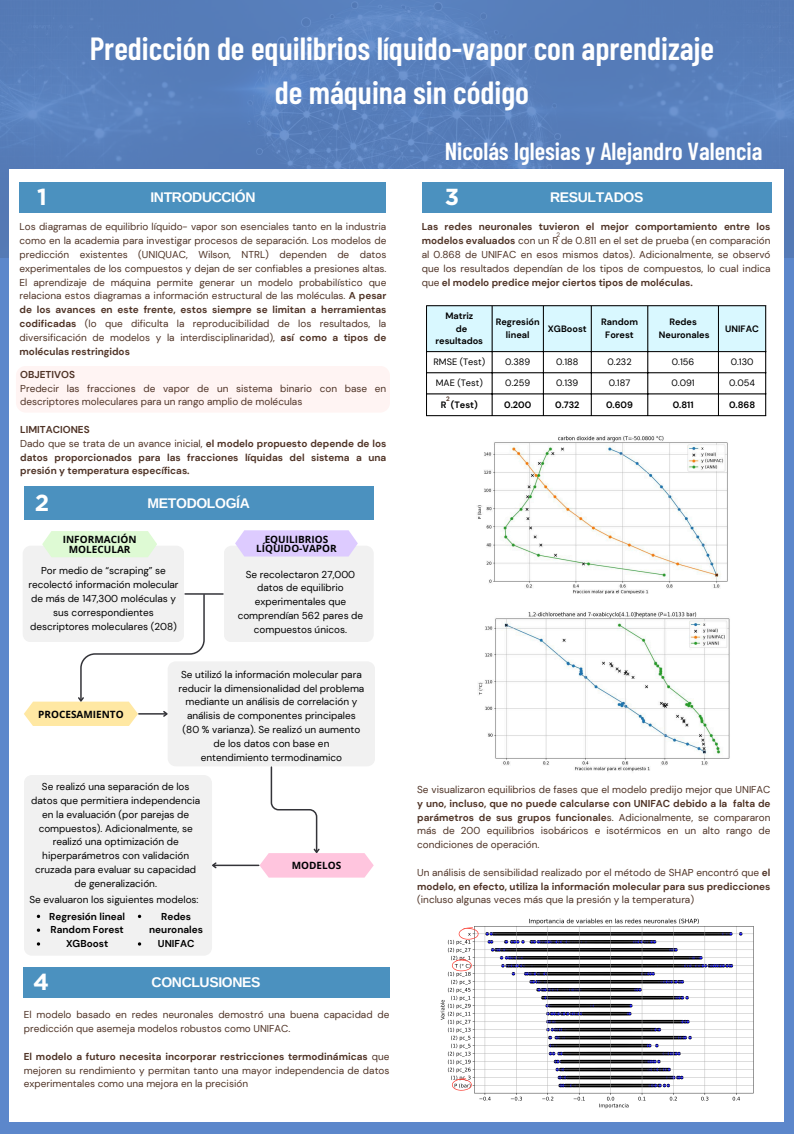
<style>
.page{position:relative;width:794px;height:1134px;background:#5c87cb}
.page>*{position:absolute;margin:0;border:0;box-sizing:border-box;transform-origin:0 0}
.t1{font:600 32px/44.7px "Barlow Condensed";color:#fff;text-align:center}
.t2{font:600 24.56px "Barlow Condensed";color:#fff}
.t3{font:700 23.16px "Gotham";color:#fff}
.t4{font:700 14px "Arimo";letter-spacing:-.025em;color:#fff}
.t5{font:10px/13.8px "DM Sans";color:#4f3326;text-align:justify}
.t6{font:10px/13.8px "DM Sans";color:#000;text-align:center}
.t7{font:700 10px/13.8px "DM Sans";color:#4f3326;text-align:justify}
.t8{font:700 10px/9.6px "Open Sans";color:#010204;text-align:center}
.t9{font:700 10px/13.8px "DM Sans";color:#000;text-align:center}
.t10{font:700 9.2px/12.6px "DM Sans";color:#000;text-align:center}
.t11{font:9.2px "DM Sans";color:#000}
.t12{font:6.4px "DM Sans";color:#4f3326}
.t13{font:700 6.4px "DM Sans";color:#4f3326}
.s1{font-weight:700}
.s2{font-weight:400}
</style>
<div class="page">
<img style="left:0;top:0;width:794px;height:257px">
<div style="left:10px;top:170px;width:774px;height:951px;background:#fff"></div>
<div style="left:20px;top:182px;width:366px;height:30px;background:#4b91bf"></div>
<div style="left:24px;top:487px;width:350px;height:33px;background:#4b91bf"></div>
<div style="left:16px;top:366px;width:374px;height:46px;background:#fff4f3"></div>
<div style="left:422px;top:182px;width:349px;height:30px;background:#4b91bf"></div>
<img style="left:478px;top:612px;width:252px;height:160px">
<img style="left:477px;top:436px;width:251px;height:158px">
<div style="left:23px;top:967px;width:366px;height:31px;background:#4b91bf"></div>
<img style="left:440px;top:918px;width:314px;height:191px">
<svg style="left:23px;top:530px;width:352px;height:425px"></svg>
<div style="left:427px;top:306px;width:338px;height:45px;background:#d9f8ff"></div>
<hr style="left:426px;top:306px;width:1px;height:109px;background:#000">
<hr style="left:492px;top:306px;width:1px;height:109px;background:#000">
<hr style="left:543px;top:306px;width:1px;height:109px;background:#000">
<hr style="left:591px;top:306px;width:1px;height:109px;background:#000">
<hr style="left:647px;top:306px;width:1px;height:109px;background:#000">
<hr style="left:718px;top:306px;width:1px;height:109px;background:#000">
<hr style="left:765px;top:306px;width:1px;height:109px;background:#000">
<hr style="left:426px;top:305px;width:340px;height:1px;background:#000">
<hr style="left:426px;top:351px;width:340px;height:1px;background:#000">
<hr style="left:426px;top:372px;width:340px;height:1px;background:#000">
<hr style="left:426px;top:394px;width:340px;height:1px;background:#000">
<hr style="left:426px;top:415px;width:340px;height:1px;background:#000">
<svg style="left:458px;top:927px;width:21px;height:13px"></svg>
<svg style="left:452px;top:959px;width:20px;height:12px"></svg>
<svg style="left:452px;top:1078px;width:20px;height:13px"></svg>
<h3 class="t1" style="left:90px;top:25px;width:626px">Predicción de equilibrios líquido-vapor con aprendizaje de máquina sin código</h3>
<p class="t2" style="left:445px;top:135px;width:319px">Nicolás Iglesias y Alejandro Valencia</p>
<p class="t3" style="left:37px;top:183px;width:11px">1</p>
<p class="t4" style="left:150px;top:189px;width:107px">INTRODUCCIÓN</p>
<h2 class="t5" style="left:20px;top:220px;width:368px">Los diagramas de equilibrio líquido- vapor son esenciales tanto en la industria como en la academia para investigar procesos de separación. Los modelos de predicción existentes (UNIQUAC, Wilson, NTRL) dependen de datos experimentales de los compuestos y dejan de ser confiables a presiones altas.<br>El aprendizaje de máquina permite generar un modelo probabilístico que relaciona estos diagramas a información estructural de las moléculas. <span class="s1">A pesar de los avances en este frente, estos siempre se limitan a herramientas codificadas</span> (lo que dificulta la reproducibilidad de los resultados, la diversificación de modelos y la interdisciplinaridad), <span class="s1">así como a tipos de moléculas restringidos</span></h2>
<p class="t7" style="left:20px;top:368px;width:56px">OBJETIVOS</p>
<p class="t5" style="left:20px;top:381px;width:368px">Predecir las fracciones de vapor de un sistema binario con base en descriptores moleculares para un rango amplio de moléculas</p>
<p class="t7" style="left:20px;top:423px;width:71px">LIMITACIONES</p>
<p class="t7" style="left:20px;top:437px;width:368px"><span class="s2">Dado que se trata de un avance inicial,</span> el modelo propuesto depende de los datos proporcionados para las fracciones líquidas del sistema a una presión y temperatura específicas.</p>
<p class="t3" style="left:35px;top:489px;width:16px">2</p>
<h1 class="t4" style="left:148px;top:495px;width:104px">METODOLOGÍA</h1>
<p class="t8" style="left:63px;top:535px;width:75px">INFORMACIÓN<br>MOLECULAR</p>
<p class="t8" style="left:256px;top:534px;width:82px">EQUILIBRIOS<br>LÍQUIDO-VAPOR</p>
<p class="t6" style="left:28px;top:564px;width:152px">Por medio de “scraping” se recolectó información molecular de más de 147,300 moléculas y sus correspondientes descriptores moleculares (208)</p>
<h3 class="t6" style="left:238px;top:567px;width:127px">Se recolectaron 27,000 datos de equilibrio experimentales que comprendían 562 pares de compuestos únicos.</h3>
<p class="t6" style="left:178px;top:667px;width:187px">Se utilizó la información molecular para reducir la dimensionalidad del problema mediante un análisis de correlación y análisis de componentes principales (80 % varianza). Se realizó un aumento de los datos con base en entendimiento termodinamico</p>
<h4 class="t6" style="left:31px;top:780px;width:170px">Se realizó una separación de los datos que permitiera independencia en la evaluación (por parejas de compuestos). Adicionalmente, se realizó una optimización de hiperparámetros con validación cruzada para evaluar su capacidad de generalización.</h4>
<p class="t8" style="left:38px;top:709px;width:87px">PROCESAMIENTO</p>
<h4 class="t8" style="left:292px;top:861px;width:51px">MODELOS</h4>
<p class="t6" style="left:29px;top:893px;width:171px">Se evaluaron los siguientes modelos:</p>
<p class="t9" style="left:49px;top:909px;width:77px">Regresión lineal</p>
<p class="t9" style="left:50px;top:923px;width:75px">Random Forest</p>
<h3 class="t9" style="left:66px;top:937px;width:44px">XGBoost</h3>
<p class="t9" style="left:149px;top:909px;width:55px">Redes neuronales</p>
<p class="t9" style="left:158px;top:937px;width:38px">UNIFAC</p>
<p class="t3" style="left:33px;top:968px;width:17px">4</p>
<p class="t4" style="left:152px;top:975px;width:110px">CONCLUSIONES</p>
<p class="t5" style="left:24px;top:1008px;width:367px">El modelo basado en redes neuronales demostró una buena capacidad de predicción que asemeja modelos robustos como UNIFAC.</p>
<p class="t5" style="left:24px;top:1050px;width:367px"><span class="s1">El modelo a futuro necesita incorporar restricciones termodinámicas</span> que mejoren su rendimiento y permitan tanto una mayor independencia de datos experimentales como una mejora en la precisión</p>
<p class="t3" style="left:445px;top:183px;width:16px">3</p>
<h4 class="t4" style="left:550px;top:189px;width:95px">RESULTADOS</h4>
<p class="t5" style="left:422px;top:220px;width:350px"><span class="s1">Las redes neuronales tuvieron el mejor comportamiento entre los modelos evaluados</span> con un R de 0.811 en el set de prueba (en comparación al 0.868 de UNIFAC en esos mismos datos). Adicionalmente, se observó que los resultados dependían de los tipos de compuestos, lo cual indica que <span class="s1">el modelo predice mejor ciertos tipos de moléculas.</span></p>
<p class="t12" style="left:556px;top:231px;width:5px">2</p>
<p class="t10" style="left:445px;top:310px;width:29px">Matriz</p>
<p class="t10" style="left:435px;top:322px;width:49px">de resultados</p>
<p class="t10" style="left:496px;top:316px;width:46px">Regresión lineal</p>
<p class="t10" style="left:548px;top:322px;width:40px">XGBoost</p>
<p class="t10" style="left:601px;top:316px;width:38px">Random<br>Forest</p>
<p class="t10" style="left:669px;top:316px;width:29px">Redes</p>
<p class="t10" style="left:659px;top:329px;width:52px">Neuronales</p>
<p class="t10" style="left:725px;top:322px;width:35px">UNIFAC</p>
<p class="t11" style="left:433px;top:356px;width:53px">RMSE (Test)</p>
<p class="t11" style="left:505px;top:356px;width:26px">0.389</p>
<p class="t11" style="left:556px;top:356px;width:24px">0.188</p>
<p class="t11" style="left:607px;top:356px;width:26px">0.232</p>
<p class="t11" style="left:672px;top:356px;width:24px">0.156</p>
<p class="t11" style="left:731px;top:356px;width:24px">0.130</p>
<p class="t11" style="left:436px;top:377px;width:48px">MAE (Test)</p>
<p class="t11" style="left:505px;top:377px;width:26px">0.259</p>
<p class="t11" style="left:556px;top:377px;width:24px">0.139</p>
<p class="t11" style="left:609px;top:377px;width:23px">0.187</p>
<p class="t11" style="left:671px;top:377px;width:25px">0.091</p>
<p class="t11" style="left:729px;top:377px;width:27px">0.054</p>
<p class="t10" style="left:441px;top:398px;width:39px">R (Test)</p>
<p class="t10" style="left:504px;top:398px;width:29px">0.200</p>
<p class="t10" style="left:555px;top:398px;width:26px">0.732</p>
<p class="t10" style="left:606px;top:398px;width:28px">0.609</p>
<p class="t10" style="left:673px;top:398px;width:22px">0.811</p>
<p class="t10" style="left:729px;top:398px;width:28px">0.868</p>
<p class="t13" style="left:446px;top:395px;width:5px">2</p>
<h4 class="t5" style="left:417px;top:783px;width:355px">Se visualizaron equilibrios de fases que el modelo predijo mejor que UNIFAC <span class="s1">y uno, incluso, que no puede calcularse con UNIFAC debido a la falta de parámetros de sus grupos funcionale</span>s. Adicionalmente, se compararon más de 200 equilibrios isobáricos e isotérmicos en un alto rango de condiciones de operación.</h4>
<p class="t5" style="left:417px;top:866px;width:355px">Un análisis de sensibilidad realizado por el método de SHAP encontró que <span class="s1">el modelo, en efecto, utiliza la información molecular para sus predicciones </span>(incluso algunas veces más que la presión y la temperatura)</p>
</div>
